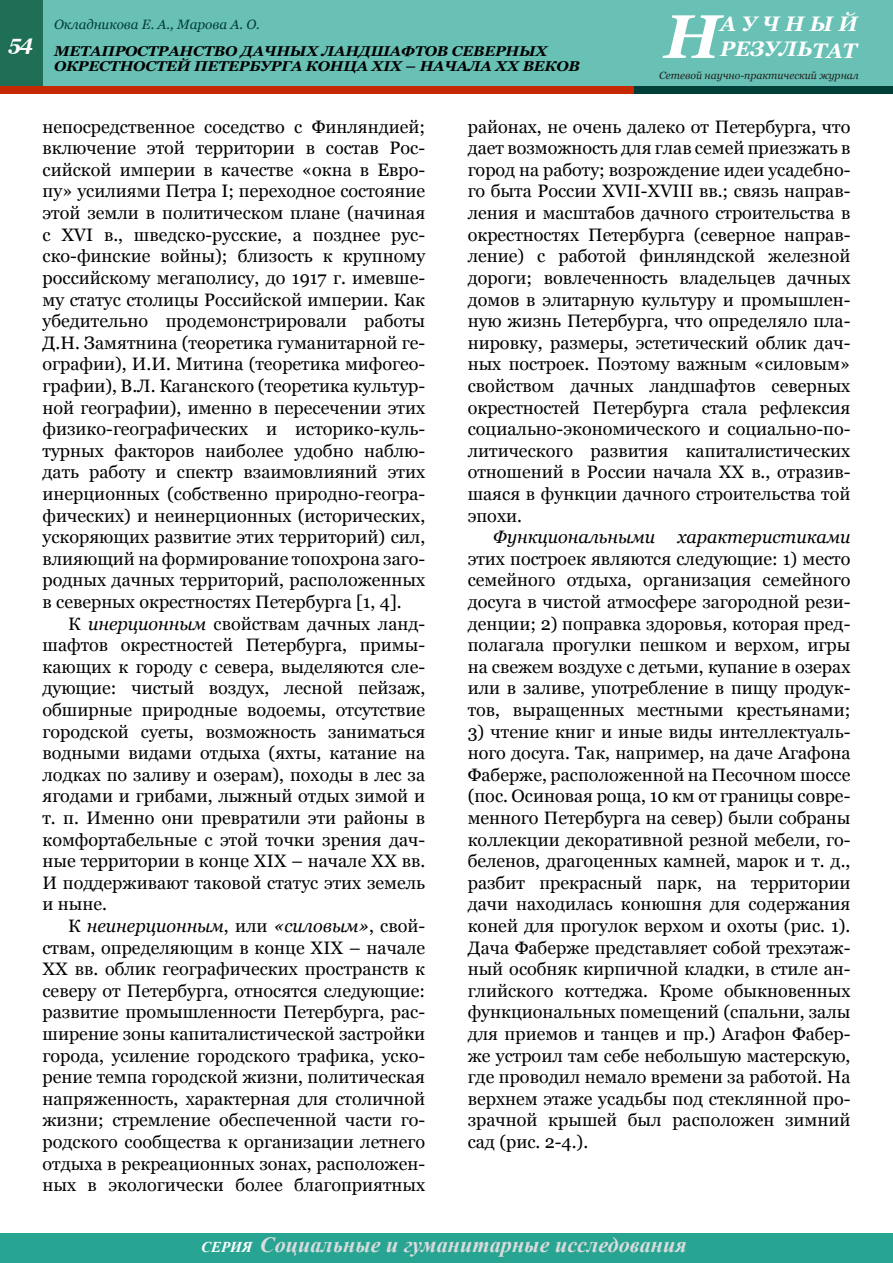
<style>
.page{position:relative;width:893px;height:1263px;background:#fff}
.page>*{position:absolute;margin:0;border:0;box-sizing:border-box;transform-origin:0 0}
.t1{font:italic 700 61.5px "Georgia";color:#fff}
.t2{font:italic 700 21.75px "Times New Roman";color:#dadbdc}
.t3{font:italic 700 21px/25.2px "Georgia";color:#fff}
.t4{font:18px/21.6px "Georgia";color:#000;text-align:justify}
.t5{font:italic 18px "Georgia";color:#000}
.t6{font:italic 700 14.25px/15px "Georgia";letter-spacing:-.01em;color:#000;scale:1.05 1}
.t7{font:italic 13.5px "Georgia";color:#003f37}
.t8{font:italic 10.5px "Georgia";color:#222}
.s1{font-style:italic}
.s2{font-size:15px;color:#fff}
</style>
<div class="page">
<div style="left:0;top:0;width:893px;height:94px;background:#69c0b4"></div>
<div style="left:0;top:0;width:43px;height:90px;background:#1e6f56"></div>
<div style="left:0;top:86px;width:655px;height:8px;background:#c62900"></div>
<div style="left:634px;top:86px;width:259px;height:8px;background:#003f37"></div>
<div style="left:0;top:1233px;width:893px;height:30px;background:#28a493"></div>
<p class="t3" style="left:720px;top:11px;width:139px">АУЧНЫЙ<br>РЕЗУЛЬТАТ</p>
<p class="t8" style="left:659px;top:68px;width:201px">Сетевой научно-практический журнал</p>
<p class="t7" style="left:54px;top:15px;width:207px">Окладникова Е. А., Марова А. О.</p>
<h1 class="t1" style="left:664px;top:-3px;width:58px">Н</h1>
<p class="t6" style="left:54px;top:43px;width:502px;text-indent:-45px"><sup>54</sup> МЕТАПРОСТРАНСТВО ДАЧНЫХ ЛАНДШАФТОВ СЕВЕРНЫХ<br>ОКРЕСТНОСТЕЙ ПЕТЕРБУРГА КОНЦА XIX – НАЧАЛА XX ВЕКОВ</p>
<p class="t4" style="left:43px;top:116px;width:384px">непосредственное соседство с Финляндией; включение этой территории в состав Рос&shy;сийской империи в качестве «окна в Евро&shy;пу» усилиями Петра I; переходное состояние этой земли в политическом плане (начиная с XVI в., шведско-русские, а позднее рус&shy;ско-финские войны); близость к крупному российскому мегаполису, до 1917 г. имевше&shy;му статус столицы Российской империи. Как убедительно продемонстрировали работы Д.Н. Замятнина (теоретика гуманитарной ге&shy;ографии), И.И. Митина (теоретика мифогео&shy;графии), В.Л. Каганского (теоретика культур&shy;ной географии), именно в пересечении этих физико-географических и историко-куль&shy;турных факторов наиболее удобно наблю&shy;дать работу и спектр взаимовлияний этих инерционных (собственно природно-геогра&shy;фических) и неинерционных (исторических, ускоряющих развитие этих территорий) сил, влияющий на формирование топохрона заго&shy;родных дачных территорий, расположенных в северных окрестностях Петербурга [1, 4].</p>
<p class="t4" style="left:43px;top:613px;width:384px;text-indent:26px">К <span class="s1">инерционным</span> свойствам дачных ланд&shy;шафтов окрестностей Петербурга, примы&shy;кающих к городу с севера, выделяются сле&shy;дующие: чистый воздух, лесной пейзаж, обширные природные водоемы, отсутствие городской суеты, возможность заниматься водными видами отдыха (яхты, катание на лодках по заливу и озерам), походы в лес за ягодами и грибами, лыжный отдых зимой и т. п. Именно они превратили эти районы в комфортабельные с этой точки зрения дач&shy;ные территории в конце XIX – начале ХХ вв.<br>И поддерживают таковой статус этих земель и ныне.</p>
<p class="t4" style="left:42px;top:915px;width:384px;text-indent:26px">К <span class="s1">неинерционным</span>, или <span class="s1">«силовым»</span>, свой&shy;ствам, определяющим в конце XIX – начале XX вв. облик географических пространств к северу от Петербурга, относятся следующие: развитие промышленности Петербурга, рас&shy;ширение зоны капиталистической застройки города, усиление городского трафика, уско&shy;рение темпа городской жизни, политическая напряженность, характерная для столичной жизни; стремление обеспеченной части го&shy;родского сообщества к организации летнего отдыха в рекреационных зонах, расположен&shy;ных в экологически более благоприятных</p>
<p class="t4" style="left:468px;top:116px;width:384px">районах, не очень далеко от Петербурга, что дает возможность для глав семей приезжать в город на работу; возрождение идеи усадебно&shy;го быта России XVII-XVIII вв.; связь направ&shy;ления и масштабов дачного строительства в окрестностях Петербурга (северное направ&shy;ление) с работой финляндской железной дороги; вовлеченность владельцев дачных домов в элитарную культуру и промышлен&shy;ную жизнь Петербурга, что определяло пла&shy;нировку, размеры, эстетический облик дач&shy;ных построек. Поэтому важным «силовым» свойством дачных ландшафтов северных окрестностей Петербурга стала рефлексия социально-экономического и социально-по&shy;литического развития капиталистических отношений в России начала ХХ в., отразив&shy;шаяся в функции дачного строительства той эпохи.</p>
<p class="t5" style="left:493px;top:526px;width:359px">Функциональными характеристиками</p>
<p class="t4" style="left:468px;top:548px;width:384px">этих построек являются следующие: 1) место семейного отдыха, организация семейного досуга в чистой атмосфере загородной рези&shy;денции; 2) поправка здоровья, которая пред&shy;полагала прогулки пешком и верхом, игры на свежем воздухе с детьми, купание в озерах или в заливе, употребление в пищу продук&shy;тов, выращенных местными крестьянами;</p>
<p class="t4" style="left:468px;top:721px;width:384px">3) чтение книг и иные виды интеллектуаль&shy;ного досуга. Так, например, на даче Агафона Фаберже, расположенной на Песочном шоссе (пос. Осиновая роща, 10 км от границы совре&shy;менного Петербурга на север) были собраны коллекции декоративной резной мебели, го&shy;беленов, драгоценных камней, марок и т. д., разбит прекрасный парк, на территории дачи находилась конюшня для содержания коней для прогулок верхом и охоты (рис. 1).<br>Дача Фаберже представляет собой трехэтаж&shy;ный особняк кирпичной кладки, в стиле ан&shy;глийского коттеджа. Кроме обыкновенных функциональных помещений (спальни, залы для приемов и танцев и пр.) Агафон Фабер&shy;же устроил там себе небольшую мастерскую, где проводил немало времени за работой. На верхнем этаже усадьбы под стеклянной про&shy;зрачной крышей был расположен зимний сад (рис. 2-4.).</p>
<p class="t2" style="left:201px;top:1229px;width:487px"><span class="s2">СЕРИЯ</span> Социальные и гуманитарные исследования</p>
</div>
